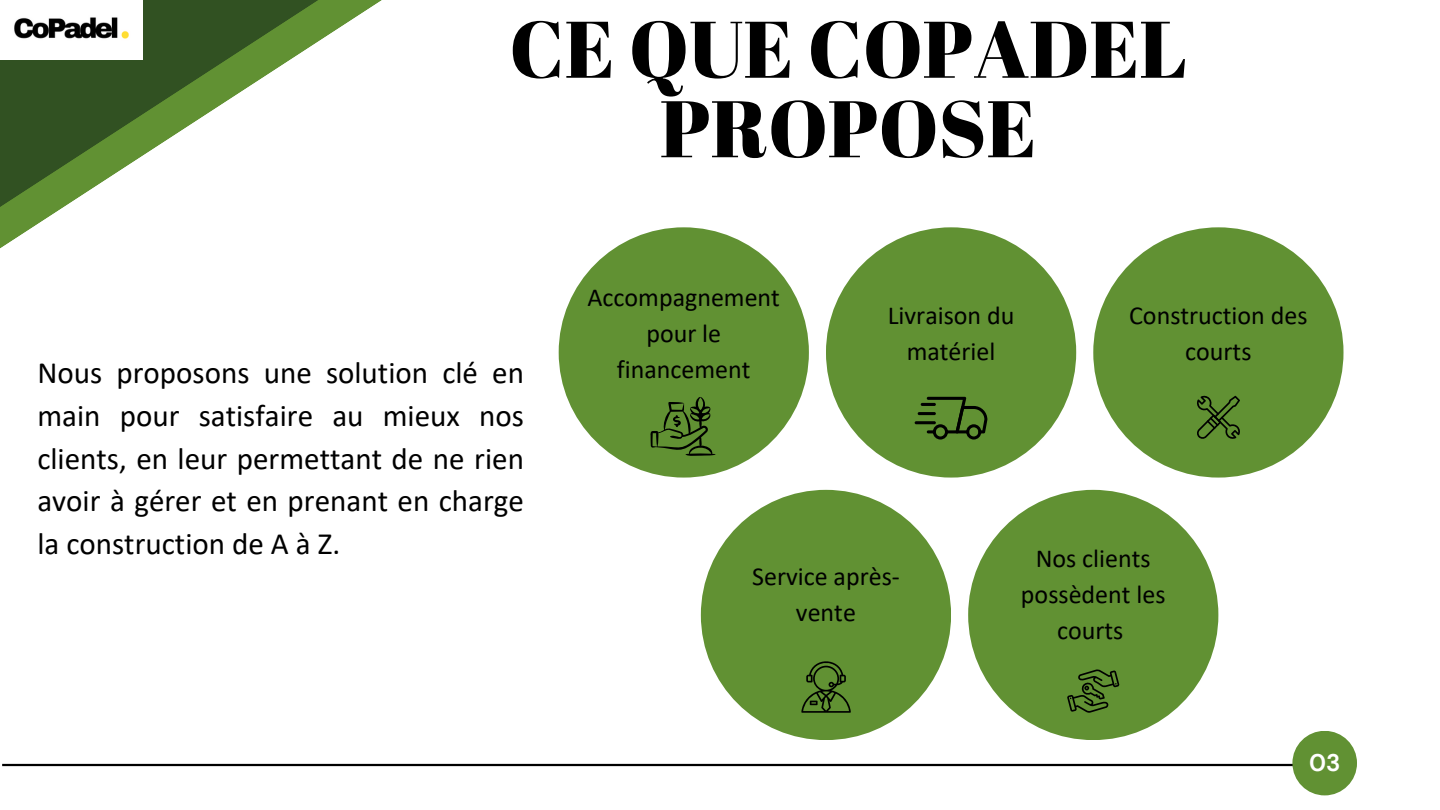
<style>
.page{position:relative;width:1440px;height:810px;background:#fff}
.page>*{position:absolute;margin:0;border:0;box-sizing:border-box;transform-origin:0 0}
.t1{font:80px/79.5px "Abril Fatface";color:#000;text-align:center}
.t2{font:31px/42.8px "Calibri";color:#000;text-align:justify}
.t3{font:26px/36px "Calibri";color:#000;text-align:center}
.t4{font:700 24px "DM Sans";color:#fff}
</style>
<div class="page">
<hr style="left:2px;top:764px;width:1325px;height:2px;background:#000">
<div style="left:1292px;top:731px;width:65px;height:64px;background:#619133;border-radius:50%"></div>
<svg style="left:0;top:0;width:619px;height:446px"></svg>
<img style="left:0;top:0;width:142px;height:59px">
<div style="left:1093px;top:227px;width:251px;height:251px;background:#619133;border-radius:50%"></div>
<div style="left:826px;top:227px;width:250px;height:251px;background:#619133;border-radius:50%"></div>
<div style="left:701px;top:490px;width:250px;height:250px;background:#619133;border-radius:50%"></div>
<hr style="left:921px;top:403px;width:15px;height:3px;background:#000;border-radius:2px">
<hr style="left:918px;top:412px;width:18px;height:3px;background:#000;border-radius:2px">
<hr style="left:915px;top:421px;width:21px;height:3px;background:#000;border-radius:2px">
<svg style="left:927px;top:397px;width:60px;height:43px"></svg>
<svg style="left:801px;top:661px;width:50px;height:52px"></svg>
<div style="left:559px;top:227px;width:250px;height:251px;background:#619133;border-radius:50%"></div>
<div style="left:968px;top:490px;width:250px;height:250px;background:#619133;border-radius:50%"></div>
<svg style="left:650px;top:397px;width:66px;height:59px"></svg>
<svg style="left:1197px;top:395px;width:43px;height:44px"></svg>
<svg style="left:1067px;top:669px;width:53px;height:44px"></svg>
<p class="t1" style="left:509px;top:7px;width:679px">CE QUE COPADEL<br>PROPOSE</p>
<p class="t2" style="left:37px;top:354px;width:488px">Nous proposons une solution clé en main pour satisfaire au mieux nos clients, en leur permettant de ne rien avoir à gérer et en prenant en charge la construction de A à Z.</p>
<p class="t3" style="left:588px;top:281px;width:194px">Accompagnement pour le financement</p>
<p class="t3" style="left:888px;top:299px;width:128px">Livraison du matériel</p>
<h1 class="t3" style="left:1129px;top:299px;width:180px">Construction des courts</h1>
<p class="t3" style="left:752px;top:561px;width:149px">Service après&shy;vente</p>
<p class="t3" style="left:1021px;top:543px;width:146px">Nos clients possèdent les courts</p>
<p class="t4" style="left:1309px;top:748px;width:33px">03</p>
</div>
